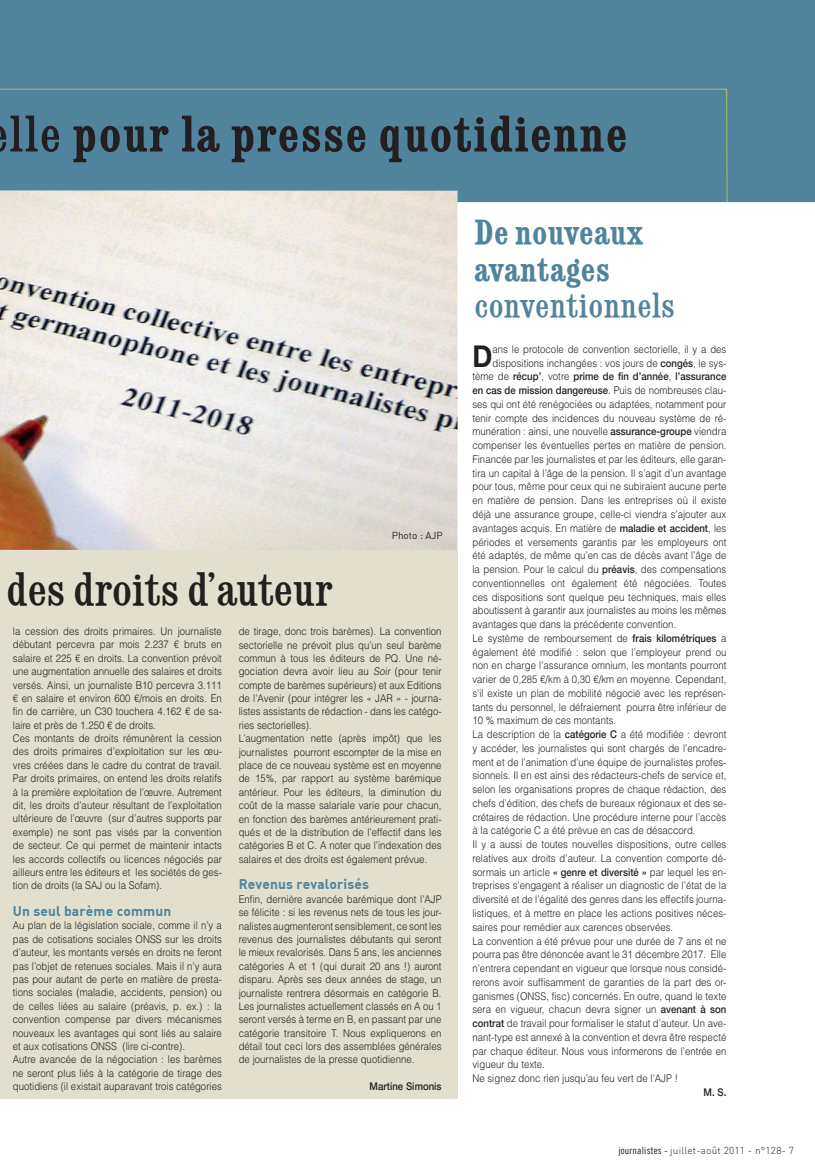
<style>
.page{position:relative;width:815px;height:1170px;background:#fff}
.page>*{position:absolute;margin:0;border:0;box-sizing:border-box;transform-origin:0 0}
.t1{font:53.75px "Consort RR Bold Condensed";letter-spacing:.035em;color:#231f20}
.t2{font:48.75px "Consort RR Medium Condensed";letter-spacing:.01em;color:#231f20}
.t3{font:36.25px/36.2px "Consort RR Bold Condensed";letter-spacing:.02em;color:#50849d}
.t4{font:36.25px "Consort RR Medium Condensed";letter-spacing:.02em;color:#50849d}
.t5{font:700 29.88px "Helvetica Neue";color:#231f20;scale:.9 1}
.t6{font:700 13.75px "DIN Alternate";letter-spacing:.01em;color:#50849d}
.t7{font:300 10.62px/13.4px "Helvetica LT Std";letter-spacing:.005em;color:#231f20;scale:.9 1}
.t8{font:500 10.62px/13.8px "Helvetica Neue LT";letter-spacing:.005em;color:#231f20;scale:.9 1}
.t9{font:300 10px "DIN";letter-spacing:.02em;color:#231f20}
.t10{font:10px "DIN Alternate";color:#231f20}
.s1{font-family:"Consort RR Medium Condensed"}
.s2{font-style:italic}
.s3{font-family:"Helvetica Neue LT";font-weight:500}
.s4{font-family:"Helvetica LT Std";font-weight:300}
.s5{font-family:"Trade Gothic LT Com Cn 18";font-weight:400}
</style>
<div class="page">
<div style="left:0;top:549px;width:458px;height:549px;background:#e2dfce"></div>
<div style="left:0;top:0;width:815px;height:203px;background:#50849d"></div>
<div style="left:0;top:88px;width:728px;height:115px;background:#50849d"></div>
<img style="left:0;top:190px;width:458px;height:360px">
<h1 class="t1" style="left:10px;top:103px;width:619px"><span class="s1">lle</span> pour la presse quotidienne</h1>
<p class="t10" style="left:392px;top:528px;width:53px">Photo : AJP</p>
<h2 class="t2" style="left:7px;top:561px;width:328px">des droits d’auteur</h2>
<p class="t7" style="left:13px;top:624px;width:234px">la cession des droits primaires. Un journaliste débutant percevra par mois 2.237 € bruts en salaire et 225 € en droits. La convention prévoit une augmentation annuelle des salaires et droits versés. Ainsi, un journaliste B10 percevra 3.111 € en salaire et environ 600 €/mois en droits. En fin de carrière, un C30 touchera 4.162 € de sa&shy;laire et près de 1.250 € de droits.<br>Ces montants de droits rémunèrent la cession des droits primaires d’exploitation sur les œu&shy;vres créées dans le cadre du contrat de travail.<br>Par droits primaires, on entend les droits relatifs à la première exploitation de l’œuvre. Autrement dit, les droits d’auteur résultant de l’exploitation ultérieure de l’œuvre (sur d’autres supports par exemple) ne sont pas visés par la convention de secteur. Ce qui permet de maintenir intacts les accords collectifs ou licences négociés par ailleurs entre les éditeurs et les sociétés de ges&shy;tion de droits (la SAJ ou la Sofam).</p>
<p class="t6" style="left:13px;top:902px;width:160px">Un seul barème commun</p>
<p class="t7" style="left:13px;top:918px;width:234px">Au plan de la législation sociale, comme il n’y a pas de cotisations sociales ONSS sur les droits d’auteur, les montants versés en droits ne feront pas l’objet de retenues sociales. Mais il n’y aura pas pour autant de perte en matière de presta&shy;tions sociales (maladie, accidents, pension) ou de celles liées au salaire (préavis, p. ex.) : la convention compense par divers mécanismes nouveaux les avantages qui sont liés au salaire et aux cotisations ONSS (lire ci-contre).<br>Autre avancée de la négociation : les barèmes ne seront plus liés à la catégorie de tirage des quotidiens (il existait auparavant trois catégories</p>
<p class="t7" style="left:239px;top:624px;width:227px">de tirage, donc trois barèmes). La convention sectorielle ne prévoit plus qu’un seul barème commun à tous les éditeurs de PQ. Une né&shy;gociation devra avoir lieu au <span class="s2">Soir</span> (pour tenir compte de barèmes supérieurs) et aux Editions de l’Avenir (pour intégrer les « JAR » - journa&shy;listes assistants de rédaction - dans les catégo&shy;ries sectorielles).<br>L’augmentation nette (après impôt) que les journalistes pourront escompter de la mise en place de ce nouveau système est en moyenne de 15%, par rapport au système barémique antérieur. Pour les éditeurs, la diminution du coût de la masse salariale varie pour chacun, en fonction des barèmes antérieurement prati&shy;qués et de la distribution de l’effectif dans les catégories B et C. A noter que l’indexation des salaires et des droits est également prévue.</p>
<p class="t6" style="left:239px;top:875px;width:132px">Revenus revalorisés</p>
<p class="t7" style="left:239px;top:892px;width:227px;text-align:justify">Enfin, dernière avancée barémique dont l’AJP se félicite : si les revenus nets de tous les jour&shy;nalistes augmenteront sensiblement, ce sont les revenus des journalistes débutants qui seront le mieux revalorisés. Dans 5 ans, les anciennes catégories A et 1 (qui durait 20 ans !) auront disparu. Après ses deux années de stage, un journaliste rentrera désormais en catégorie B.<br>Les journalistes actuellement classés en A ou 1 seront versés à terme en B, en passant par une catégorie transitoire T. Nous expliquerons en détail tout ceci lors des assemblées générales de journalistes de la presse quotidienne.</p>
<p class="t8" style="left:370px;top:1079px;width:82px">Martine Simonis</p>
<h3 class="t3" style="left:475px;top:214px;width:170px">De nouveaux avantages</h3>
<h3 class="t4" style="left:475px;top:284px;width:201px">conventionnels</h3>
<h3 class="t5" style="left:472px;top:337px;width:24px">D</h3>
<p class="t7" style="left:492px;top:342px;width:261px;line-height:13.8px">ans le protocole de convention sectorielle, il y a des dispositions inchangées : vos jours de <span class="s3">congés</span>, le sys-</p>
<p class="t8" style="left:472px;top:369px;width:284px"><span class="s4">tème de</span> récup’<span class="s4">, votre</span> prime de fin d’année<span class="s4">,</span> l’assurance en cas de mission dangereuse<span class="s4">. Puis de nombreuses clau-</span></p>
<p class="t7" style="left:472px;top:397px;width:284px;line-height:13.8px">ses qui ont été renégociées ou adaptées, notamment pour tenir compte des incidences du nouveau système de ré&shy;munération : ainsi, une nouvelle <span class="s3">assurance-groupe</span> viendra compenser les éventuelles pertes en matière de pension.<br>Financée par les journalistes et par les éditeurs, elle garan&shy;tira un capital à l’âge de la pension. Il s’agit d’un avantage pour tous, même pour ceux qui ne subiraient aucune perte en matière de pension. Dans les entreprises où il existe déjà une assurance groupe, celle-ci viendra s’ajouter aux avantages acquis. En matière de <span class="s3">maladie et accident</span>, les périodes et versements garantis par les employeurs ont été adaptés, de même qu’en cas de décès avant l’âge de la pension. Pour le calcul du <span class="s3">préavis</span>, des compensations conventionnelles ont également été négociées. Toutes ces dispositions sont quelque peu techniques, mais elles aboutissent à garantir aux journalistes au moins les mêmes avantages que dans la précédente convention.<br>Le système de remboursement de <span class="s3">frais kilométriques</span> a également été modifié : selon que l’employeur prend ou non en charge l’assurance omnium, les montants pourront varier de 0,285 €/km à 0,30 €/km en moyenne. Cependant, s’il existe un plan de mobilité négocié avec les représen&shy;tants du personnel, le défraiement pourra être inférieur de 10 % maximum de ces montants.<br>La description de la <span class="s3">catégorie C</span> a été modifiée : devront y accéder, les journalistes qui sont chargés de l’encadre&shy;ment et de l’animation d’une équipe de journalistes profes&shy;sionnels. Il en est ainsi des rédacteurs-chefs de service et, selon les organisations propres de chaque rédaction, des chefs d’édition, des chefs de bureaux régionaux et des se&shy;crétaires de rédaction. Une procédure interne pour l’accès à la catégorie C a été prévue en cas de désaccord.<br>Il y a aussi de toutes nouvelles dispositions, outre celles relatives aux droits d’auteur. La convention comporte dé&shy;sormais un article <span class="s3">« genre et diversité »</span> par lequel les en&shy;treprises s’engagent à réaliser un diagnostic de l’état de la diversité et de l’égalité des genres dans les effectifs journa&shy;listiques, et à mettre en place les actions positives néces&shy;saires pour remédier aux carences observées.<br>La convention a été prévue pour une durée de 7 ans et ne pourra pas être dénoncée avant le 31 décembre 2017. Elle n’entrera cependant en vigueur que lorsque nous considé&shy;rerons avoir suffisamment de garanties de la part des or&shy;ganismes (ONSS, fisc) concernés. En outre, quand le texte sera en vigueur, chacun devra signer un <span class="s3">avenant à son contrat</span> de travail pour formaliser le statut d’auteur. Un ave&shy;nant-type est annexé à la convention et devra être respecté par chaque éditeur. Nous vous informerons de l’entrée en vigueur du texte.<br>Ne signez donc rien jusqu’au feu vert de l’AJP !</p>
<p class="t8" style="left:704px;top:1084px;width:27px">M. S.</p>
<p class="t9" style="left:618px;top:1144px;width:169px"><span class="s5">journalistes -</span> juillet-août 2011 - n°128-</p>
</div>
